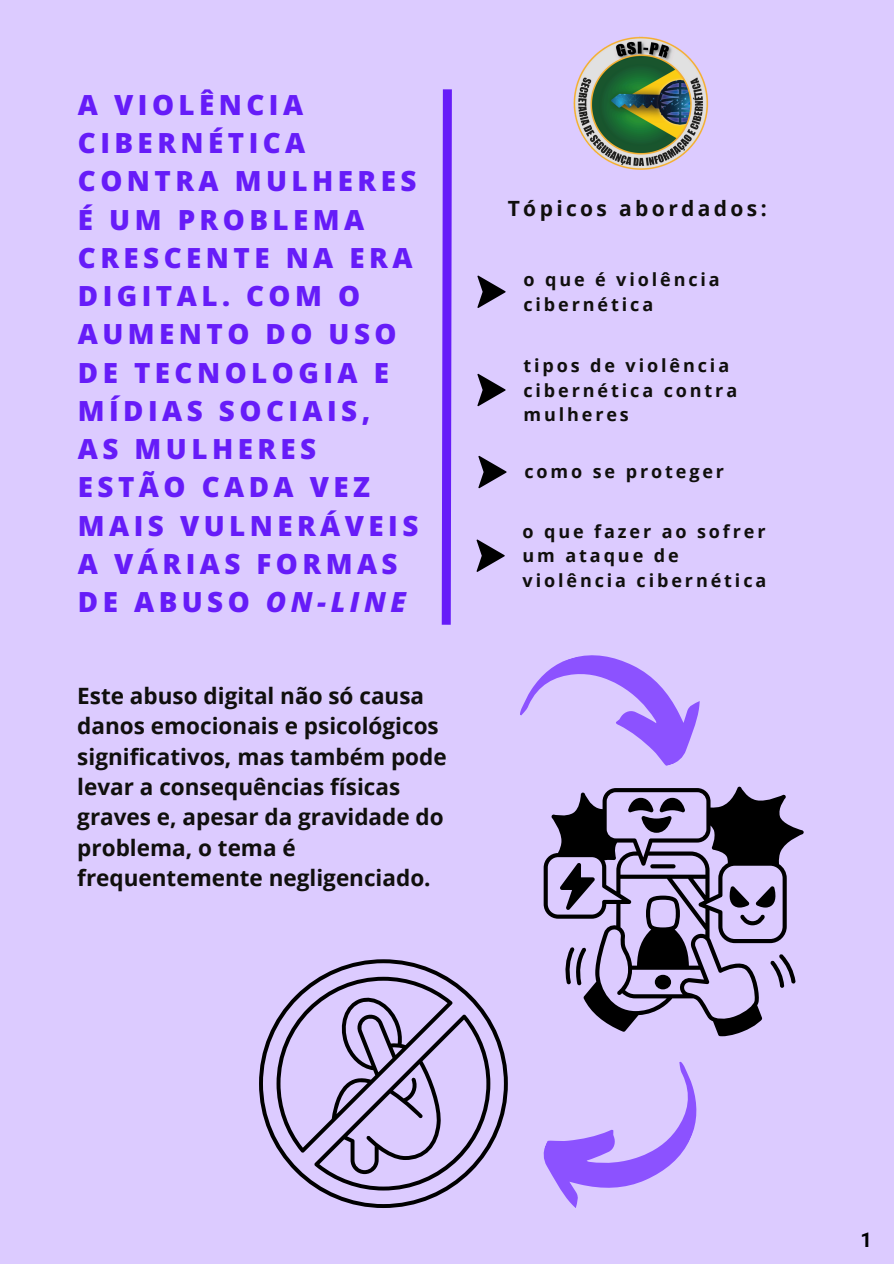
<style>
.page{position:relative;width:894px;height:1264px;background:#fff}
.page>*{position:absolute;margin:0;border:0;box-sizing:border-box;transform-origin:0 0}
.t1{font:800 27.75px/38.2px "Open Sans";letter-spacing:.16em;color:#661cf8}
.t2{font:700 22.5px/30.3px "Open Sans";color:#100f0d}
.t3{font:700 21px "Open Sans";letter-spacing:.16em;color:#100f0d}
.t4{font:700 20.25px "Roboto";color:#000}
.t5{font:700 18px/24.8px "Open Sans";letter-spacing:.16em;color:#100f0d}
.s1{font-style:italic}
</style>
<div class="page">
<div style="left:0;top:0;width:893px;height:1263px;background:#dccbff"></div>
<svg style="left:441px;top:89px;width:11px;height:536px;background:#7b3bf9"></svg>
<svg style="left:543px;top:1061px;width:154px;height:147px"></svg>
<svg style="left:477px;top:275px;width:28px;height:33px"></svg>
<img style="left:573px;top:36px;width:136px;height:134px">
<svg style="left:477px;top:374px;width:28px;height:32px"></svg>
<svg style="left:478px;top:456px;width:28px;height:32px"></svg>
<svg style="left:520px;top:655px;width:180px;height:111px"></svg>
<svg style="left:543px;top:786px;width:260px;height:250px"></svg>
<svg style="left:259px;top:959px;width:248px;height:248px"></svg>
<svg style="left:276px;top:976px;width:214px;height:214px"></svg>
<svg style="left:476px;top:539px;width:28px;height:33px"></svg>
<h2 class="t1" style="left:78px;top:85px;width:342px">A VIOLÊNCIA<br>CIBERNÉTICA<br>CONTRA MULHERES<br>É UM PROBLEMA<br>CRESCENTE NA ERA<br>DIGITAL. COM O<br>AUMENTO DO USO<br>DE TECNOLOGIA E<br>MÍDIAS SOCIAIS,<br>AS MULHERES<br>ESTÃO CADA VEZ<br>MAIS VULNERÁVEIS<br>A VÁRIAS FORMAS<br>DE ABUSO <span class="s1">ON-LINE</span></h2>
<p class="t2" style="left:77px;top:680px;width:371px">Este abuso digital não só causa danos emocionais e psicológicos significativos, mas também pode levar a consequências físicas graves e, apesar da gravidade do problema, o tema é frequentemente negligenciado.</p>
<p class="t3" style="left:507px;top:194px;width:260px">Tópicos abordados:</p>
<p class="t5" style="left:523px;top:267px;width:198px">o que é violência cibernética</p>
<p class="t5" style="left:523px;top:352px;width:215px">tipos de violência cibernética contra mulheres</p>
<p class="t5" style="left:524px;top:458px;width:201px">como se proteger</p>
<p class="t5" style="left:522px;top:518px;width:245px">o que fazer ao sofrer um ataque de violência cibernética</p>
<p class="t4" style="left:860px;top:1228px;width:13px">1</p>
</div>
